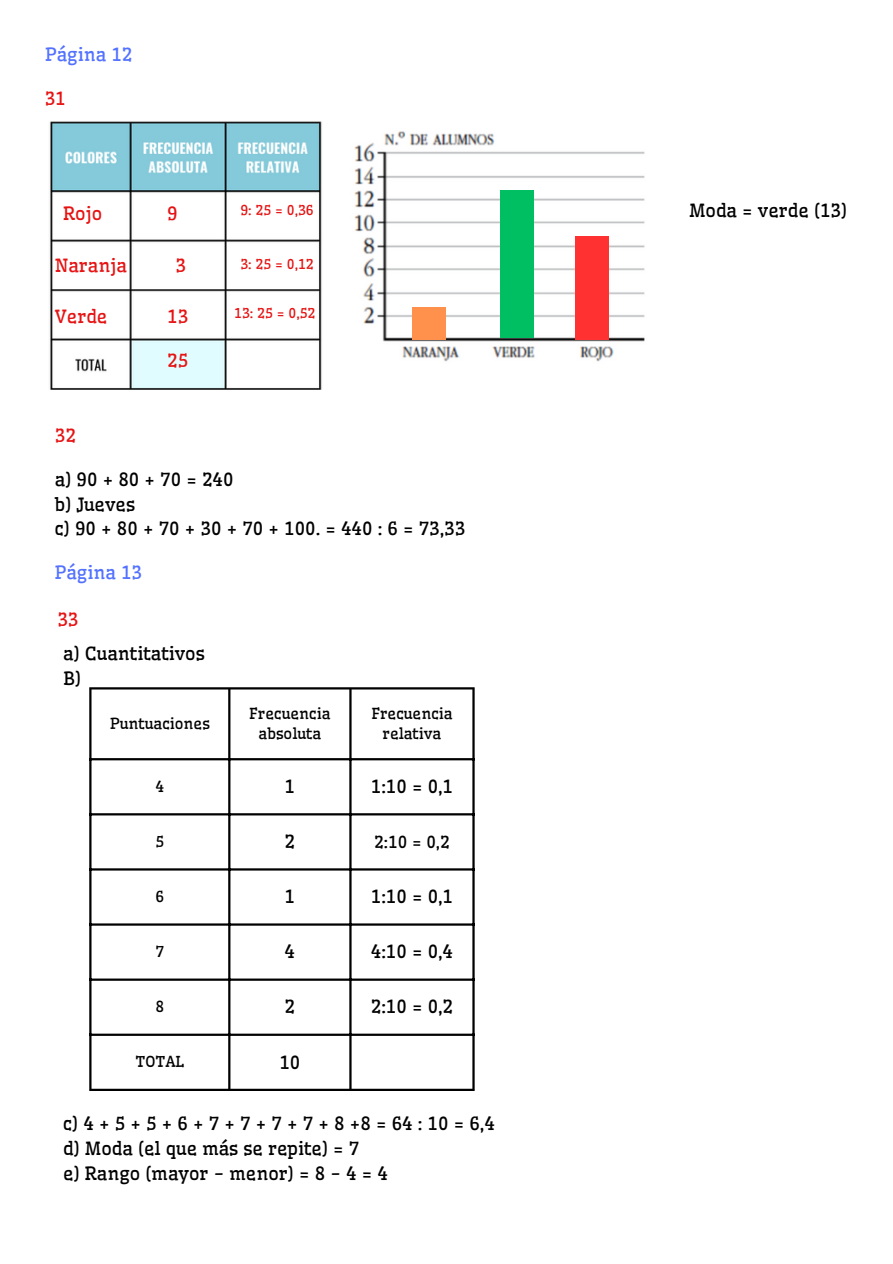
<style>
.page{position:relative;width:893px;height:1264px;background:#fff}
.page>*{position:absolute;margin:0;border:0;box-sizing:border-box;transform-origin:0 0}
.t1{font:18px "Wellfleet";color:#000}
.t2{font:18px "Wellfleet";color:#e61313}
.t3{font:18px "Wellfleet";color:#5271ff}
.t4{font:16.5px "Wellfleet";color:#000}
.t5{font:15px/20.2px "Wellfleet";color:#000;text-align:center}
.t6{font:13.5px "Wellfleet";color:#e61313}
</style>
<div class="page">
<img style="left:50px;top:121px;width:272px;height:268px">
<img style="left:354px;top:131px;width:291px;height:231px">
<div style="left:412px;top:307px;width:34px;height:32px;background:#ff914d"></div>
<div style="left:500px;top:190px;width:33px;height:148px;background:#00bf63"></div>
<div style="left:575px;top:236px;width:34px;height:103px;background:#ff3131"></div>
<hr style="left:89px;top:689px;width:2px;height:399px;background:#000">
<hr style="left:228px;top:689px;width:2px;height:399px;background:#000">
<hr style="left:349px;top:689px;width:2px;height:399px;background:#000">
<hr style="left:472px;top:689px;width:2px;height:399px;background:#000">
<hr style="left:89px;top:687px;width:385px;height:2px;background:#000">
<hr style="left:89px;top:758px;width:385px;height:2px;background:#000">
<hr style="left:89px;top:813px;width:385px;height:2px;background:#000">
<hr style="left:89px;top:868px;width:385px;height:2px;background:#000">
<hr style="left:89px;top:923px;width:385px;height:2px;background:#000">
<hr style="left:89px;top:978px;width:385px;height:2px;background:#000">
<hr style="left:89px;top:1033px;width:385px;height:2px;background:#000">
<hr style="left:89px;top:1088px;width:385px;height:2px;background:#000">
<p class="t3" style="left:45px;top:44px;width:89px">Página 12</p>
<p class="t2" style="left:45px;top:88px;width:22px">31</p>
<p class="t2" style="left:63px;top:202px;width:40px">Rojo</p>
<p class="t2" style="left:55px;top:254px;width:73px">Naranja</p>
<p class="t2" style="left:55px;top:305px;width:54px">Verde</p>
<p class="t2" style="left:167px;top:202px;width:12px">9</p>
<p class="t2" style="left:175px;top:254px;width:12px">3</p>
<p class="t2" style="left:167px;top:305px;width:22px">13</p>
<p class="t2" style="left:167px;top:349px;width:22px">25</p>
<p class="t6" style="left:240px;top:202px;width:75px">9: 25 = 0,36</p>
<p class="t6" style="left:240px;top:256px;width:75px">3: 25 = 0,12</p>
<p class="t6" style="left:234px;top:304px;width:83px">13: 25 = 0,52</p>
<p class="t2" style="left:55px;top:424px;width:22px">32</p>
<p class="t1" style="left:55px;top:468px;width:180px">a) 90 + 80 + 70 = 240</p>
<p class="t1" style="left:55px;top:493px;width:82px">b) Jueves</p>
<p class="t1" style="left:55px;top:517px;width:412px">c) 90 + 80 + 70 + 30 + 70 + 100. = 440 : 6 = 73,33</p>
<p class="t3" style="left:54px;top:561px;width:89px">Página 13</p>
<p class="t2" style="left:57px;top:608px;width:22px">33</p>
<p class="t1" style="left:63px;top:642px;width:143px">a) Cuantitativos</p>
<p class="t1" style="left:63px;top:667px;width:19px">B)</p>
<p class="t5" style="left:110px;top:713px;width:101px">Puntuaciones</p>
<p class="t5" style="left:249px;top:703px;width:83px">Frecuencia absoluta</p>
<p class="t5" style="left:371px;top:703px;width:83px">Frecuencia relativa</p>
<p class="t5" style="left:155px;top:776px;width:10px">4</p>
<p class="t1" style="left:284px;top:775px;width:12px">1</p>
<p class="t1" style="left:371px;top:775px;width:84px">1:10 = 0,1</p>
<p class="t5" style="left:155px;top:831px;width:10px">5</p>
<p class="t1" style="left:284px;top:830px;width:12px">2</p>
<p class="t4" style="left:374px;top:831px;width:77px">2:10 = 0,2</p>
<p class="t5" style="left:155px;top:886px;width:10px">6</p>
<p class="t1" style="left:284px;top:885px;width:12px">1</p>
<p class="t1" style="left:371px;top:885px;width:84px">1:10 = 0,1</p>
<p class="t5" style="left:155px;top:941px;width:10px">7</p>
<p class="t1" style="left:284px;top:940px;width:12px">4</p>
<p class="t1" style="left:371px;top:940px;width:84px">4:10 = 0,4</p>
<p class="t5" style="left:155px;top:996px;width:10px">8</p>
<p class="t1" style="left:284px;top:995px;width:12px">2</p>
<p class="t1" style="left:371px;top:995px;width:84px">2:10 = 0,2</p>
<p class="t5" style="left:135px;top:1051px;width:50px">TOTAL</p>
<p class="t1" style="left:279px;top:1050px;width:22px">10</p>
<p class="t1" style="left:63px;top:1112px;width:433px">c) 4 + 5 + 5 + 6 + 7 + 7 + 7 + 7 + 8 +8 = 64 : 10 = 6,4</p>
<p class="t1" style="left:63px;top:1137px;width:297px">d) Moda (el que más se repite) = 7</p>
<p class="t1" style="left:63px;top:1162px;width:326px">e) Rango (mayor - menor) = 8 - 4 = 4</p>
<p class="t1" style="left:689px;top:200px;width:159px">Moda = verde (13)</p>
</div>
